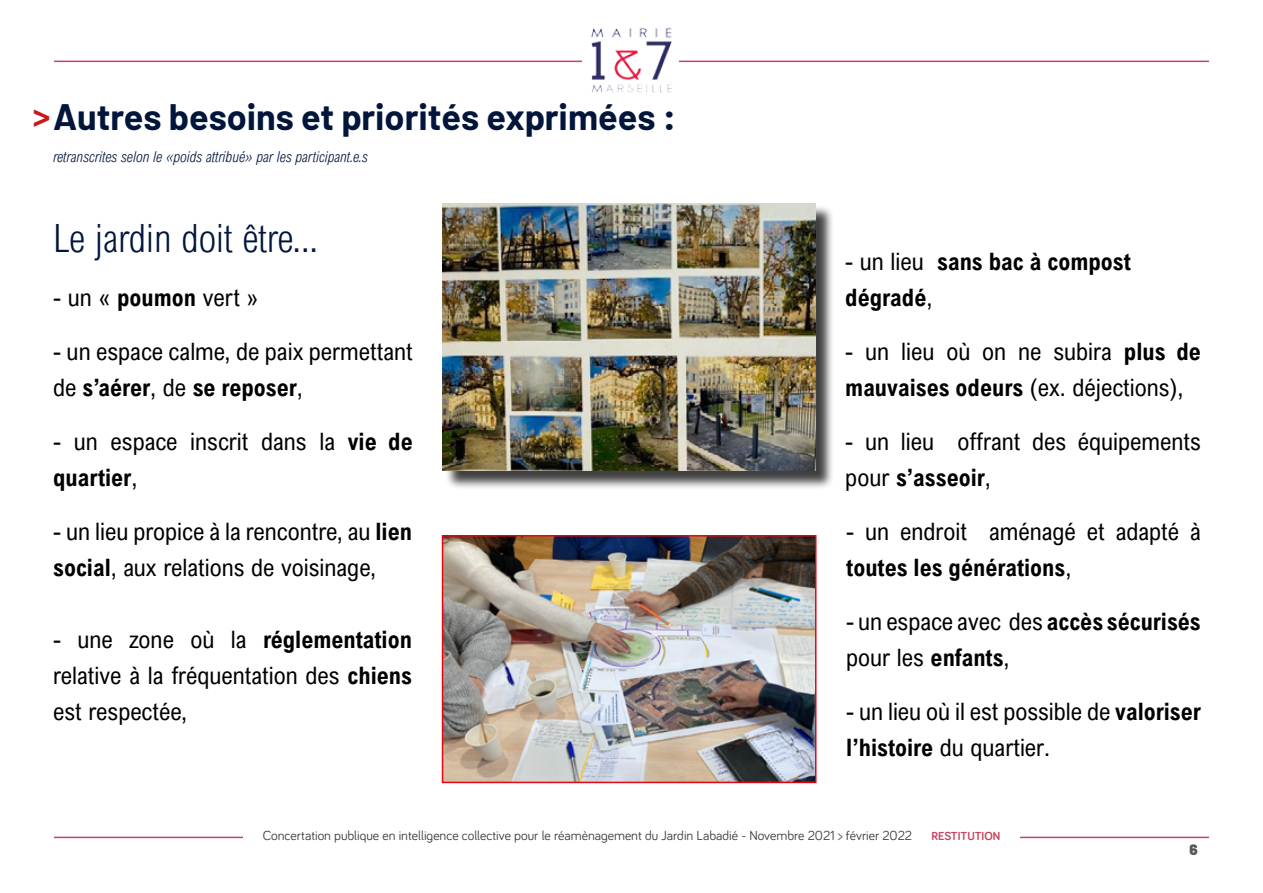
<style>
.page{position:relative;width:1263px;height:893px;background:#fff}
.page>*{position:absolute;margin:0;border:0;box-sizing:border-box;transform-origin:0 0}
.t1{font:300 39px "Arial Nova Cond";color:#02163b}
.t2{font:700 36px "Barlow";color:#02163b}
.t3{font:24px/36px "Arial Nova Cond";color:#000}
.t4{font:700 24px/36px "Arial Nova Cond";color:#000}
.t5{font:italic 300 15px "Arial Nova Cond";color:#02163b}
.t6{font:900 15px "Barlow";color:#56575d}
.t7{font:13.5px "Bariol";color:#3c3c3b}
.t8{font:700 12px "Bariol";color:#c6445e}
.s1{font-weight:600;color:#c8191b}
.s2{font-weight:700}
.s3{font-weight:400}
</style>
<div class="page">
<hr style="left:54px;top:61px;width:1155px;height:1px;background:#c6445e">
<hr style="left:54px;top:837px;width:1155px;height:1px;background:#c6445e">
<div style="left:243px;top:829px;width:776px;height:16px;background:#fff"></div>
<div style="left:582px;top:15px;width:96px;height:98px;background:#fff"></div>
<img style="left:591px;top:27px;width:81px;height:66px">
<div style="left:445px;top:205px;width:389px;height:284px;background:#000;opacity:.75"></div>
<img style="left:442px;top:203px;width:373px;height:267px">
<img style="left:445px;top:538px;width:368px;height:242px">
<div style="left:442px;top:535px;width:374px;height:248px;border:2px solid #e30613"></div>
<h2 class="t2" style="left:33px;top:94px;width:645px"><span class="s1">&gt;</span>Autres besoins et priorités exprimées :</h2>
<p class="t5" style="left:53px;top:148px;width:316px">retranscrites selon le «poids attribué» par les participant.e.s</p>
<h1 class="t1" style="left:53px;top:214px;width:266px">Le jardin doit être...</h1>
<p class="t3" style="left:53px;top:279px;width:207px">- un « <span class="s2">poumon</span> vert »</p>
<p class="t3" style="left:53px;top:333px;width:361px">- un espace calme, de paix permettant de <span class="s2">s’aérer</span>, de <span class="s2">se reposer</span>,</p>
<p class="t3" style="left:53px;top:423px;width:361px">- un espace inscrit dans la <span class="s2">vie de quartier</span>,</p>
<p class="t3" style="left:53px;top:513px;width:360px">- un lieu propice à la rencontre, au <span class="s2">lien social</span>, aux relations de voisinage,</p>
<p class="t3" style="left:53px;top:621px;width:360px;text-align:justify">- une zone où la <span class="s2">réglementation </span>relative à la fréquentation des <span class="s2">chiens </span>est respectée,</p>
<p class="t4" style="left:845px;top:243px;width:287px"><span class="s3">- un lieu</span> sans bac à compost dégradé<span class="s3">,</span></p>
<p class="t3" style="left:845px;top:333px;width:357px">- un lieu où on ne subira <span class="s2">plus de mauvaises odeurs</span> (ex. déjections),</p>
<p class="t3" style="left:845px;top:423px;width:357px">- un lieu offrant des équipements pour <span class="s2">s’asseoir</span>,</p>
<p class="t3" style="left:846px;top:513px;width:356px">- un endroit aménagé et adapté à <span class="s2">toutes les générations</span>,</p>
<p class="t3" style="left:846px;top:603px;width:356px">- un espace avec des <span class="s2">accès sécurisés </span>pour les <span class="s2">enfants</span>,</p>
<p class="t3" style="left:846px;top:693px;width:356px">- un lieu où il est possible de <span class="s2">valoriser l’histoire</span> du quartier.</p>
<p class="t7" style="left:263px;top:826px;width:651px">Concertation publique en intelligence collective pour le réamènagement du Jardin Labadié - Novembre 2021 &gt; février 2022</p>
<p class="t8" style="left:931px;top:828px;width:70px">RESTITUTION</p>
<p class="t6" style="left:1189px;top:840px;width:10px">6</p>
</div>
